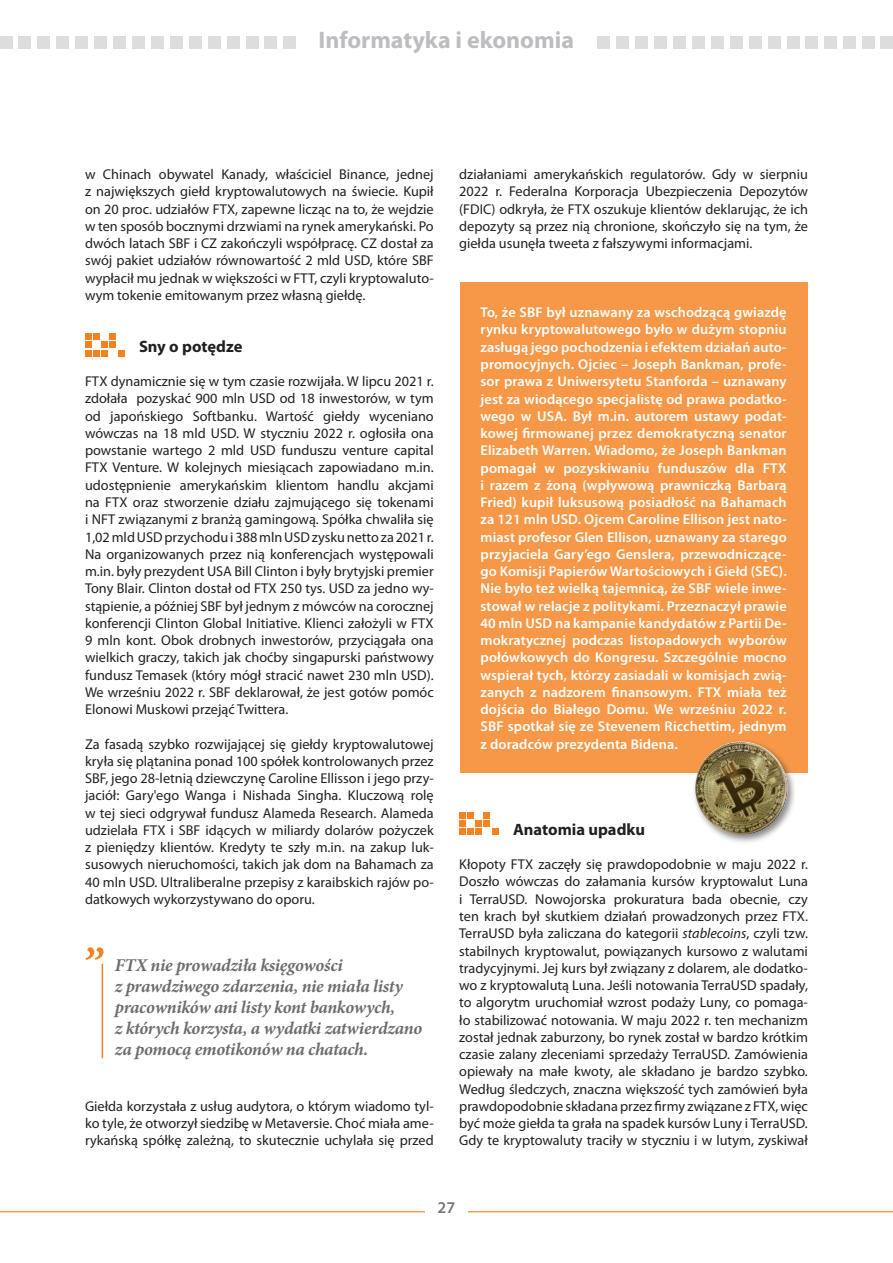
<style>
.page{position:relative;width:893px;height:1263px;background:#fff}
.page>*{position:absolute;margin:0;border:0;box-sizing:border-box;transform-origin:0 0}
.t1{font:700 24px "Myriad Pro";color:#bcbdc0}
.t2{font:italic 700 18px/21px "Minion Pro";letter-spacing:-.02em;color:#6c6d70}
.t3{font:700 16.5px "Myriad Pro";color:#231f20}
.t4{font:600 16.5px "Myriad Pro";color:#76787b}
.t5{font:14.25px/17.2px "Myriad Pro";color:#231f20;text-align:justify}
.t6{font:600 14.25px/17.2px "Myriad Pro";letter-spacing:.01em;color:#fff;text-align:justify}
.s1{font-style:italic}
</style>
<div class="page">
<hr style="left:0;top:1211px;width:893px;height:1px;background:#f58220">
<div style="left:425px;top:1195px;width:43px;height:23px;background:#fff"></div>
<div style="left:862px;top:36px;width:13px;height:13px;background:#dcdddf"></div>
<div style="left:843px;top:36px;width:13px;height:13px;background:#dcdddf"></div>
<div style="left:805px;top:36px;width:13px;height:13px;background:#dcdddf"></div>
<div style="left:787px;top:36px;width:12px;height:13px;background:#dcdddf"></div>
<div style="left:768px;top:36px;width:12px;height:13px;background:#dcdddf"></div>
<div style="left:635px;top:36px;width:13px;height:13px;background:#dcdddf"></div>
<div style="left:597px;top:36px;width:13px;height:13px;background:#dcdddf"></div>
<div style="left:616px;top:36px;width:13px;height:13px;background:#dcdddf"></div>
<div style="left:711px;top:36px;width:13px;height:13px;background:#dcdddf"></div>
<div style="left:692px;top:36px;width:13px;height:13px;background:#dcdddf"></div>
<div style="left:654px;top:36px;width:13px;height:13px;background:#dcdddf"></div>
<div style="left:730px;top:36px;width:12px;height:13px;background:#dcdddf"></div>
<div style="left:673px;top:36px;width:12px;height:13px;background:#dcdddf"></div>
<div style="left:749px;top:36px;width:12px;height:13px;background:#dcdddf"></div>
<div style="left:824px;top:36px;width:13px;height:13px;background:#dcdddf"></div>
<div style="left:880px;top:36px;width:13px;height:13px;background:#dcdddf"></div>
<div style="left:283px;top:36px;width:13px;height:13px;background:#dcdddf"></div>
<div style="left:227px;top:36px;width:13px;height:13px;background:#dcdddf"></div>
<div style="left:246px;top:36px;width:12px;height:13px;background:#dcdddf"></div>
<div style="left:113px;top:36px;width:13px;height:13px;background:#dcdddf"></div>
<div style="left:75px;top:36px;width:13px;height:13px;background:#dcdddf"></div>
<div style="left:37px;top:36px;width:13px;height:13px;background:#dcdddf"></div>
<div style="left:18px;top:36px;width:13px;height:13px;background:#dcdddf"></div>
<div style="left:0;top:36px;width:13px;height:13px;background:#dcdddf"></div>
<div style="left:56px;top:36px;width:13px;height:13px;background:#dcdddf"></div>
<div style="left:94px;top:36px;width:13px;height:13px;background:#dcdddf"></div>
<div style="left:189px;top:36px;width:13px;height:12px;background:#dcdddf"></div>
<div style="left:170px;top:36px;width:13px;height:13px;background:#dcdddf"></div>
<div style="left:132px;top:36px;width:13px;height:13px;background:#dcdddf"></div>
<div style="left:151px;top:36px;width:13px;height:13px;background:#dcdddf"></div>
<div style="left:265px;top:36px;width:12px;height:13px;background:#dcdddf"></div>
<div style="left:208px;top:36px;width:13px;height:13px;background:#dcdddf"></div>
<div style="left:461px;top:283px;width:347px;height:490px;background:#f79848"></div>
<svg style="left:85px;top:334px;width:39px;height:22px"></svg>
<svg style="left:459px;top:812px;width:39px;height:23px"></svg>
<svg style="left:86px;top:947px;width:17px;height:13px"></svg>
<hr style="left:102px;top:964px;width:1px;height:94px;background:#f58220">
<div style="left:692px;top:738px;width:105px;height:106px;background:#231f20;opacity:.55"></div>
<svg style="left:692px;top:738px;width:102px;height:4px"></svg>
<img style="left:692px;top:742px;width:102px;height:99px">
<h1 class="t1" style="left:318px;top:25px;width:257px">Informatyka i ekonomia</h1>
<p class="t5" style="left:85px;top:165px;width:350px">w Chinach obywatel Kanady, właściciel Binance, jednej z największych giełd kryptowalutowych na świecie. Kupił on 20 proc. udziałów FTX, zapewne licząc na to, że wejdzie w ten sposób bocznymi drzwiami na rynek amerykański. Po dwóch latach SBF i CZ zakończyli współpracę. CZ dostał za swój pakiet udziałów równowartość 2 mld USD, które SBF wypłacił mu jednak w większości w FTT, czyli kryptowaluto&shy;wym tokenie emitowanym przez własną giełdę.</p>
<p class="t3" style="left:139px;top:335px;width:105px">Sny o potędze</p>
<p class="t5" style="left:85px;top:372px;width:350px">FTX dynamicznie się w tym czasie rozwijała. W lipcu 2021 r. zdołała pozyskać 900 mln USD od 18 inwestorów, w tym od japońskiego Softbanku. Wartość giełdy wyceniano wówczas na 18 mld USD. W styczniu 2022 r. ogłosiła ona powstanie wartego 2 mld USD funduszu venture capital FTX Venture. W kolejnych miesiącach zapowiadano m.in. udostępnienie amerykańskim klientom handlu akcjami na FTX oraz stworzenie działu zajmującego się tokenami i NFT związanymi z branżą gamingową. Spółka chwaliła się 1,02 mld USD przychodu i 388 mln USD zysku netto za 2021 r.<br>Na organizowanych przez nią konferencjach występowali m.in. były prezydent USA Bill Clinton i były brytyjski premier Tony Blair. Clinton dostał od FTX 250 tys. USD za jedno wy&shy;stąpienie, a później SBF był jednym z mówców na corocznej konferencji Clinton Global Initiative. Klienci założyli w FTX 9 mln kont. Obok drobnych inwestorów, przyciągała ona wielkich graczy, takich jak choćby singapurski państwowy fundusz Temasek (który mógł stracić nawet 230 mln USD).<br>We wrześniu 2022 r. SBF deklarował, że jest gotów pomóc Elonowi Muskowi przejąć Twittera.</p>
<p class="t5" style="left:85px;top:735px;width:350px">Za fasadą szybko rozwijającej się giełdy kryptowalutowej kryła się plątanina ponad 100 spółek kontrolowanych przez SBF, jego 28-letnią dziewczynę Caroline Ellisson i jego przy&shy;jaciół: Gary'ego Wanga i Nishada Singha. Kluczową rolę w tej sieci odgrywał fundusz Alameda Research. Alameda udzielała FTX i SBF idących w miliardy dolarów pożyczek z pieniędzy klientów. Kredyty te szły m.in. na zakup luk&shy;susowych nieruchomości, takich jak dom na Bahamach za 40 mln USD. Ultraliberalne przepisy z karaibskich rajów po&shy;datkowych wykorzystywano do oporu.</p>
<p class="t2" style="left:115px;top:954px;width:309px">FTX nie prowadziła księgowości<br>z prawdziwego zdarzenia, nie miała listy pracowników ani listy kont bankowych,<br>z których korzysta, a wydatki zatwierdzano za pomocą emotikonów na chatach.</p>
<p class="t5" style="left:85px;top:1097px;width:350px">Giełda korzystała z usług audytora, o którym wiadomo tyl&shy;ko tyle, że otworzył siedzibę w Metaversie. Choć miała ame&shy;rykańską spółkę zależną, to skutecznie uchylała się przed</p>
<p class="t5" style="left:459px;top:166px;width:350px">działaniami amerykańskich regulatorów. Gdy w sierpniu 2022 r. Federalna Korporacja Ubezpieczenia Depozytów (FDIC) odkryła, że FTX oszukuje klientów deklarując, że ich depozyty są przez nią chronione, skończyło się na tym, że giełda usunęła tweeta z fałszywymi informacjami.</p>
<p class="t6" style="left:480px;top:303px;width:308px">To, że SBF był uznawany za wschodzącą gwiazdę rynku kryptowalutowego było w dużym stopniu zasługą jego pochodzenia i efektem działań auto&shy;promocyjnych. Ojciec – Joseph Bankman, profe&shy;sor prawa z Uniwersytetu Stanforda – uznawany jest za wiodącego specjalistę od prawa podatko&shy;wego w USA. Był m.in. autorem ustawy podat&shy;kowej firmowanej przez demokratyczną senator Elizabeth Warren. Wiadomo, że Joseph Bankman pomagał w pozyskiwaniu funduszów dla FTX i razem z żoną (wpływową prawniczką Barbarą Fried) kupił luksusową posiadłość na Bahamach za 121 mln USD. Ojcem Caroline Ellison jest nato&shy;miast profesor Glen Ellison, uznawany za starego przyjaciela Gary’ego Genslera, przewodniczące&shy;go Komisji Papierów Wartościowych i Giełd (SEC).<br>Nie było też wielką tajemnicą, że SBF wiele inwe&shy;stował w relacje z politykami. Przeznaczył prawie 40 mln USD na kampanie kandydatów z Partii De&shy;mokratycznej podczas listopadowych wyborów połówkowych do Kongresu. Szczególnie mocno wspierał tych, którzy zasiadali w komisjach zwią&shy;zanych z nadzorem finansowym. FTX miała też dojścia do Białego Domu. We wrześniu 2022 r.<br>SBF spotkał się ze Stevenem Ricchettim, jednym z doradców prezydenta Bidena.</p>
<p class="t3" style="left:513px;top:818px;width:133px">Anatomia upadku</p>
<p class="t5" style="left:459px;top:855px;width:350px">Kłopoty FTX zaczęły się prawdopodobnie w maju 2022 r.<br>Doszło wówczas do załamania kursów kryptowalut Luna i TerraUSD. Nowojorska prokuratura bada obecnie, czy ten krach był skutkiem działań prowadzonych przez FTX.<br>TerraUSD była zaliczana do kategorii <span class="s1">stablecoins</span>, czyli tzw. stabilnych kryptowalut, powiązanych kursowo z walutami tradycyjnymi. Jej kurs był związany z dolarem, ale dodatko&shy;wo z kryptowalutą Luna. Jeśli notowania TerraUSD spadały, to algorytm uruchomiał wzrost podaży Luny, co pomaga&shy;ło stabilizować notowania. W maju 2022 r. ten mechanizm został jednak zaburzony, bo rynek został w bardzo krótkim czasie zalany zleceniami sprzedaży TerraUSD. Zamówienia opiewały na małe kwoty, ale składano je bardzo szybko.<br>Według śledczych, znaczna większość tych zamówień była prawdopodobnie składana przez firmy związane z FTX, więc być może giełda ta grała na spadek kursów Luny i TerraUSD.<br>Gdy te kryptowaluty traciły w styczniu i w lutym, zyskiwał</p>
<p class="t4" style="left:438px;top:1197px;width:19px">27</p>
</div>
